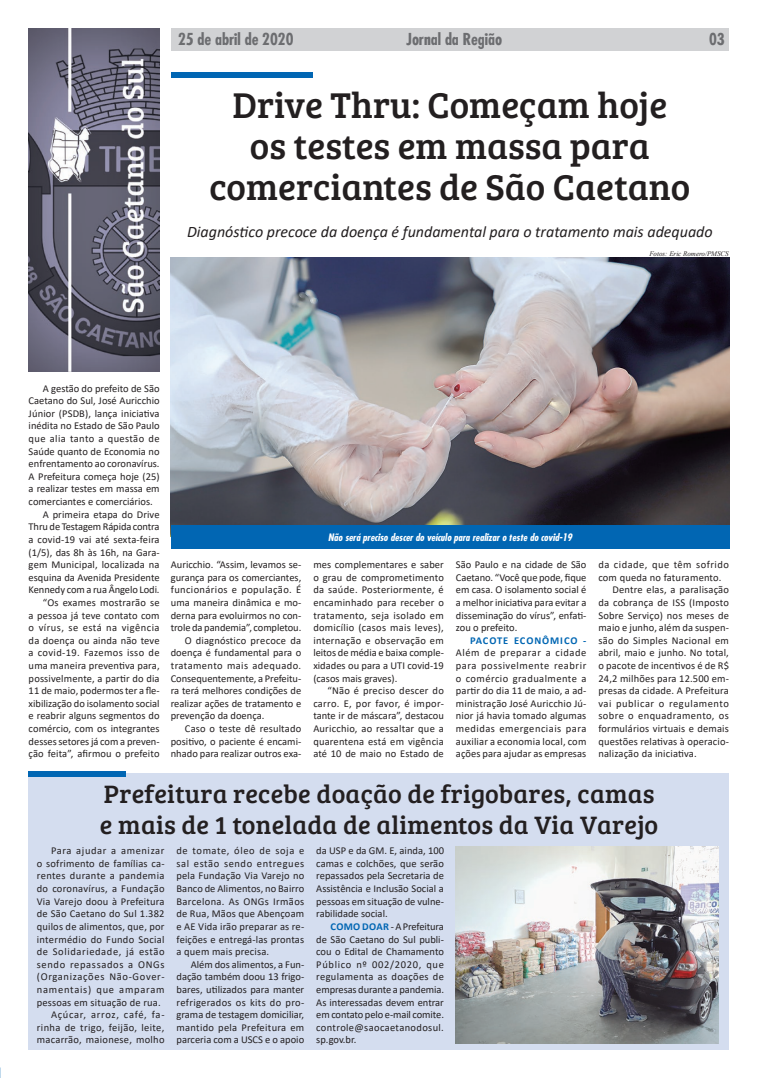
<style>
.page{position:relative;width:757px;height:1078px;background:#fff}
.page>*{position:absolute;margin:0;border:0;box-sizing:border-box;transform-origin:0 0}
.Titulos{font:37px/41px "Bree Serif";color:#231f20;text-align:center}
.Titulos_peq{font:26px "Bree Serif";letter-spacing:.01em;color:#231f20}
.Subtitulos{font:italic 16px "Calibri";color:#231f20}
.Texto{font:700 condensed 16px "Futura";color:#6c6d70}
.Texto-2{font:10.5px/12.6px "Calibri";color:#231f20;text-align:justify}
.Legendas_novas{font:italic 700 condensed 10px "Futura";color:#fff}
.Crédito{font:italic 7px "Times New Roman";color:#231f20}
.s1{font-weight:700;color:#0166b3}
</style>
<div class="page">
<div style="left:171px;top:28px;width:558px;height:23px;background:#d1d2d4"></div>
<div style="left:171px;top:72px;width:141px;height:5px;background:#0166b3"></div>
<img style="left:28px;top:28px;width:131px;height:343px">
<img style="left:171px;top:257px;width:558px;height:268px">
<div style="left:171px;top:525px;width:558px;height:23px;background:#0166b3"></div>
<div style="left:29px;top:773px;width:699px;height:276px;background:#d4ddef"></div>
<div style="left:29px;top:770px;width:97px;height:6px;background:#0166b3"></div>
<img style="left:455px;top:846px;width:263px;height:197px">
<p class="Texto" style="left:178px;top:29px;width:117px">25 de abril de 2020</p>
<p class="Texto" style="left:406px;top:29px;width:97px">Jornal da Região</p>
<p class="Texto" style="left:709px;top:29px;width:17px">03</p>
<p class="Titulos" style="left:210px;top:82px;width:482px">Drive Thru: Começam hoje<br>os testes em massa para comerciantes de São Caetano</p>
<p class="Subtitulos" style="left:187px;top:220px;width:527px">Diagnóstico precoce da doença é fundamental para o tratamento mais adequado</p>
<p class="Crédito" style="left:649px;top:249px;width:81px">Fotos: Eric Romero/PMSCS</p>
<p class="Texto-2" style="left:29px;top:381px;width:132px;text-indent:14px">A gestão do prefeito de São Caetano do Sul, José Auricchio Júnior (PSDB), lança iniciativa inédita no Estado de São Paulo que alia tanto a questão de Saúde quanto de Economia no enfrentamento ao coronavírus.<br>A Prefeitura começa hoje (25) a realizar testes em massa em comerciantes e comerciários.</p>
<p class="Texto-2" style="left:29px;top:507px;width:132px;text-indent:14px">A primeira etapa do Drive Thru de Testagem Rápida contra a covid-19 vai até sexta-feira (1/5), das 8h às 16h, na Gara&shy;gem Municipal, localizada na esquina da Avenida Presidente Kennedy com a rua Ângelo Lodi.</p>
<p class="Texto-2" style="left:29px;top:595px;width:132px;text-indent:14px">“Os exames mostrarão se a pessoa já teve contato com o vírus, se está na vigência da doença ou ainda não teve a covid-19. Fazemos isso de uma maneira preventiva para, possivelmente, a partir do dia 11 de maio, podermos ter a fle&shy;xibilização do isolamento social e reabrir alguns segmentos do comércio, com os integrantes desses setores já com a preven&shy;ção feita”, afirmou o prefeito</p>
<p class="Texto-2" style="left:171px;top:558px;width:132px">Auricchio. “Assim, levamos se&shy;gurança para os comerciantes, funcionários e população. É uma maneira dinâmica e mo&shy;derna para evoluirmos no con&shy;trole da pandemia”, completou.</p>
<p class="Texto-2" style="left:171px;top:633px;width:132px;text-indent:14px">O diagnóstico precoce da doença é fundamental para o tratamento mais adequado.<br>Consequentemente, a Prefeitu&shy;ra terá melhores condições de realizar ações de tratamento e prevenção da doença.</p>
<p class="Texto-2" style="left:171px;top:721px;width:132px;text-indent:14px">Caso o teste dê resultado positivo, o paciente é encami&shy;nhado para realizar outros exa-</p>
<p class="Legendas_novas" style="left:328px;top:530px;width:245px">Não será preciso descer do veículo para realizar o teste do covid-19</p>
<p class="Texto-2" style="left:313px;top:558px;width:132px">mes complementares e saber o grau de comprometimento da saúde. Posteriormente, é encaminhado para receber o tratamento, seja isolado em domicílio (casos mais leves), internação e observação em leitos de média e baixa comple&shy;xidades ou para a UTI covid-19 (casos mais graves).</p>
<p class="Texto-2" style="left:313px;top:684px;width:132px;text-indent:14px">“Não é preciso descer do carro. E, por favor, é impor&shy;tante ir de máscara”, destacou Auricchio, ao ressaltar que a quarentena está em vigência até 10 de maio no Estado de</p>
<p class="Texto-2" style="left:456px;top:558px;width:132px">São Paulo e na cidade de São Caetano. “Você que pode, fique em casa. O isolamento social é a melhor iniciativa para evitar a disseminação do vírus”, enfati&shy;zou o prefeito.</p>
<p class="Texto-2" style="left:456px;top:633px;width:132px;text-indent:14px"><span class="s1">PACOTE ECONÔMICO - </span>Além de preparar a cidade para possivelmente reabrir o comércio gradualmente a partir do dia 11 de maio, a ad&shy;ministração José Auricchio Jú&shy;nior já havia tomado algumas medidas emergenciais para auxiliar a economia local, com ações para ajudar as empresas</p>
<p class="Texto-2" style="left:598px;top:558px;width:132px">da cidade, que têm sofrido com queda no faturamento.</p>
<p class="Texto-2" style="left:598px;top:583px;width:132px;text-indent:14px">Dentre elas, a paralisação da cobrança de ISS (Imposto Sobre Serviço) nos meses de maio e junho, além da suspen&shy;são do Simples Nacional em abril, maio e junho. No total, o pacote de incentivos é de R$ 24,2 milhões para 12.500 em&shy;presas da cidade. A Prefeitura vai publicar o regulamento sobre o enquadramento, os formulários virtuais e demais questões relativas à operacio&shy;nalização da iniciativa.</p>
<p class="Titulos_peq" style="left:104px;top:775px;width:552px">Prefeitura recebe doação de frigobares, camas</p>
<p class="Titulos_peq" style="left:100px;top:805px;width:560px">e mais de 1 tonelada de alimentos da Via Varejo</p>
<p class="Texto-2" style="left:37px;top:844px;width:129px;text-indent:14px">Para ajudar a amenizar o sofrimento de famílias ca&shy;rentes durante a pandemia do coronavírus, a Fundação Via Varejo doou à Prefeitura de São Caetano do Sul 1.382 quilos de alimentos, que, por intermédio do Fundo Social de Solidariedade, já estão sendo repassados a ONGs (Organizações Não-Gover&shy;namentais) que amparam pessoas em situação de rua.</p>
<p class="Texto-2" style="left:37px;top:1007px;width:129px;text-indent:14px">Açúcar, arroz, café, fa&shy;rinha de trigo, feijão, leite, macarrão, maionese, molho</p>
<p class="Texto-2" style="left:177px;top:844px;width:129px">de tomate, óleo de soja e sal estão sendo entregues pela Fundação Via Varejo no Banco de Alimentos, no Bairro Barcelona. As ONGs Irmãos de Rua, Mãos que Abençoam e AE Vida irão preparar as re&shy;feições e entregá-las prontas a quem mais precisa.</p>
<p class="Texto-2" style="left:177px;top:957px;width:129px;text-indent:14px">Além dos alimentos, a Fun&shy;dação também doou 13 frigo&shy;bares, utilizados para manter refrigerados os kits do pro&shy;grama de testagem domiciliar, mantido pela Prefeitura em parceria com a USCS e o apoio</p>
<p class="Texto-2" style="left:316px;top:844px;width:129px">da USP e da GM. E, ainda, 100 camas e colchões, que serão repassados pela Secretaria de Assistência e Inclusão Social a pessoas em situação de vulne&shy;rabilidade social.</p>
<p class="Texto-2" style="left:316px;top:919px;width:129px;text-indent:14px"><span class="s1">COMO DOAR</span> - A Prefeitura de São Caetano do Sul publi&shy;cou o Edital de Chamamento Público nº 002/2020, que regulamenta as doações de empresas durante a pandemia.<br>As interessadas devem entrar em contato pelo e-mail comite. controle@saocaetanodosul. sp.gov.br.</p>
</div>
